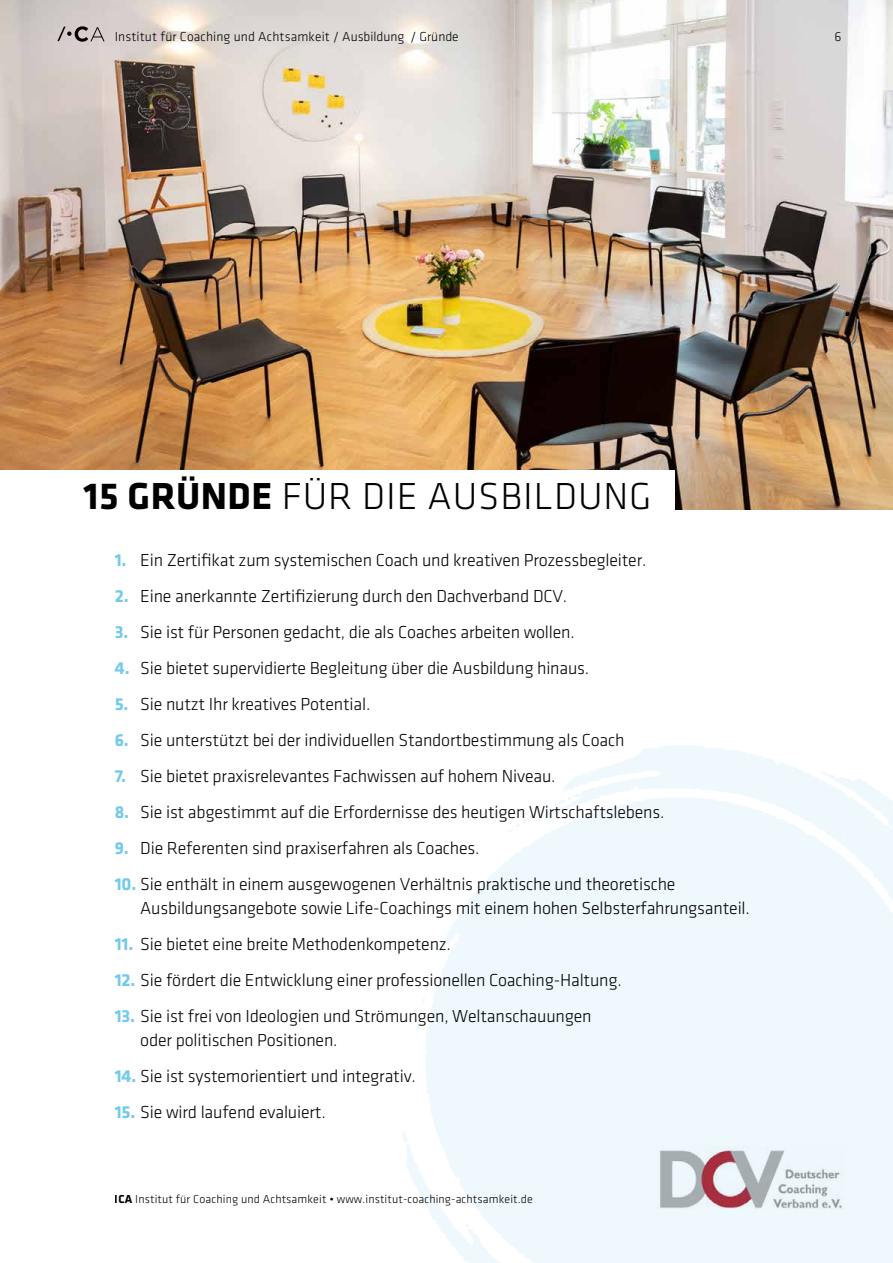
<style>
.page{position:relative;width:893px;height:1263px;background:#fff}
.page>*{position:absolute;margin:0;border:0;box-sizing:border-box;transform-origin:0 0}
.t1{font:300 39px "Klavika";letter-spacing:.025em;color:#000}
.t2{font:300 18px/24px "Klavika";letter-spacing:-.01em;color:#000}
.t3{font:300 13.5px "Klavika";letter-spacing:.01em;color:#000}
.t4{font:300 12px "Klavika";letter-spacing:.01em;color:#000}
.s1{font-weight:700}
.s2{font-weight:700;color:#73caea}
</style>
<div class="page">
<img style="left:658px;top:1146px;width:186px;height:63px">
<img style="left:0;top:0;width:893px;height:510px">
<div style="left:0;top:470px;width:674px;height:57px;background:#fff"></div>
<svg style="left:57px;top:26px;width:48px;height:16px"></svg>
<p class="t3" style="left:115px;top:30px;width:345px">Institut für Coaching und Achtsamkeit / Ausbildung / Gründe</p>
<p class="t3" style="left:835px;top:30px;width:8px">6</p>
<h1 class="t1" style="left:84px;top:476px;width:569px"><span class="s1">15 GRÜNDE</span> FÜR DIE AUSBILDUNG</h1>
<p class="t2" style="left:115px;top:548px;width:533px"><span class="s2">1.</span> Ein Zertifikat zum systemischen Coach und kreativen Prozessbegleiter.</p>
<p class="t2" style="left:115px;top:584px;width:454px"><span class="s2">2.</span> Eine anerkannte Zertifizierung durch den Dachverband DCV.</p>
<p class="t2" style="left:115px;top:620px;width:461px"><span class="s2">3.</span> Sie ist für Personen gedacht, die als Coaches arbeiten wollen.</p>
<p class="t2" style="left:115px;top:656px;width:476px"><span class="s2">4.</span> Sie bietet supervidierte Begleitung über die Ausbildung hinaus.</p>
<p class="t2" style="left:115px;top:692px;width:257px"><span class="s2">5.</span> Sie nutzt Ihr kreatives Potential.</p>
<p class="t2" style="left:115px;top:728px;width:511px"><span class="s2">6.</span> Sie unterstützt bei der individuellen Standortbestimmung als Coach</p>
<p class="t2" style="left:115px;top:764px;width:442px"><span class="s2">7.</span> Sie bietet praxisrelevantes Fachwissen auf hohem Niveau.</p>
<p class="t2" style="left:115px;top:800px;width:551px"><span class="s2">8.</span> Sie ist abgestimmt auf die Erfordernisse des heutigen Wirtschaftslebens.</p>
<p class="t2" style="left:115px;top:836px;width:366px"><span class="s2">9.</span> Die Referenten sind praxiserfahren als Coaches.</p>
<p class="t2" style="left:140px;top:872px;width:611px;text-indent:-26px"><span class="s2">10.</span> Sie enthält in einem ausgewogenen Verhältnis praktische und theoretische<br>Ausbildungsangebote sowie Life-Coachings mit einem hohen Selbsterfahrungsanteil.</p>
<p class="t2" style="left:115px;top:932px;width:338px"><span class="s2">11.</span> Sie bietet eine breite Methodenkompetenz.</p>
<p class="t2" style="left:115px;top:968px;width:509px"><span class="s2">12.</span> Sie fördert die Entwicklung einer professionellen Coaching-Haltung.</p>
<p class="t2" style="left:140px;top:1004px;width:453px;text-indent:-26px"><span class="s2">13.</span> Sie ist frei von Ideologien und Strömungen, Weltanschauungen oder politischen Positionen.</p>
<p class="t2" style="left:115px;top:1064px;width:303px"><span class="s2">14.</span> Sie ist systemorientiert und integrativ.</p>
<p class="t2" style="left:115px;top:1100px;width:212px"><span class="s2">15.</span> Sie wird laufend evaluiert.</p>
<p class="t4" style="left:115px;top:1192px;width:419px"><span class="s1">ICA</span> Institut für Coaching und Achtsamkeit • www.institut-coaching-achtsamkeit.de</p>
</div>
